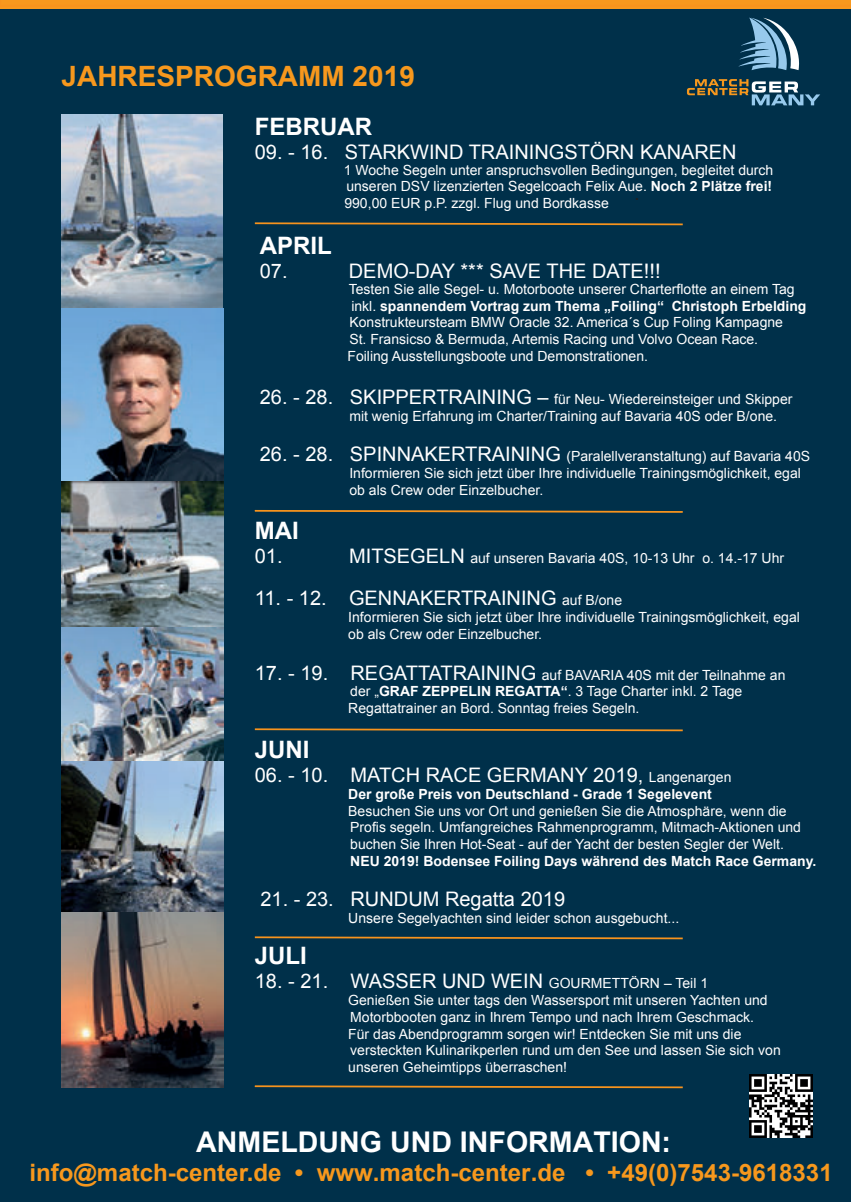
<style>
.page{position:relative;width:851px;height:1202px;background:#fff}
.page>*{position:absolute;margin:0;border:0;box-sizing:border-box;transform-origin:0 0}
.t1{font:700 28.6px "Arial";color:#fff}
.t2{font:700 28px "Arial";color:#f7981d}
.t3{font:700 24px "Arial";color:#f7981d}
.t4{font:700 24px "Arial";color:#fff}
.t5{font:20px "Arial";color:#fff}
.t6{font:14px/16.8px "Arial";color:#fff}
.t7{font:700 14px "Arial";color:#231f20}
.s1{font-weight:700}
.s2{font-size:20px}
.s3{font-size:14px}
</style>
<div class="page">
<div style="left:0;top:6px;width:850px;height:1196px;background:#00304a"></div>
<hr style="left:0;top:6px;width:850px;height:3px;background:#f7981d">
<div style="left:0;top:0;width:850px;height:6px;background:#f7981d"></div>
<svg style="left:254px;top:509px;width:429px;height:4px"></svg>
<svg style="left:254px;top:1085px;width:429px;height:4px"></svg>
<img style="left:749px;top:1075px;width:63px;height:62px">
<svg style="left:738px;top:18px;width:62px;height:52px"></svg>
<svg style="left:687px;top:79px;width:133px;height:26px"></svg>
<img style="left:62px;top:114px;width:162px;height:799px">
<svg style="left:254px;top:728px;width:429px;height:4px"></svg>
<svg style="left:254px;top:936px;width:429px;height:4px"></svg>
<svg style="left:254px;top:222px;width:429px;height:4px"></svg>
<img style="left:62px;top:913px;width:162px;height:174px">
<p class="t2" style="left:62px;top:58px;width:355px">JAHRESPROGRAMM 2019</p>
<p class="t4" style="left:255px;top:110px;width:119px">FEBRUAR</p>
<p class="t5" style="left:255px;top:139px;width:483px">09. - 16. STARKWIND TRAININGSTÖRN KANAREN</p>
<p class="t6" style="left:344px;top:161px;width:431px;text-align:justify">1 Woche Segeln unter anspruchsvollen Bedingungen, begleitet durch unseren DSV lizenzierten Segelcoach Felix Aue. <span class="s1">Noch 2 Plätze frei!<br></span>990,00 EUR p.P. zzgl. Flug und Bordkasse</p>
<p class="t7" style="left:635px;top:185px;width:5px">.</p>
<p class="t4" style="left:260px;top:229px;width:73px">APRIL</p>
<p class="t5" style="left:260px;top:258px;width:29px">07.</p>
<p class="t5" style="left:349px;top:258px;width:313px">DEMO-DAY *** SAVE THE DATE!!!</p>
<p class="t6" style="left:347px;top:281px;width:460px">Testen Sie alle Segel- u. Motorboote unserer Charterflotte an einem Tag inkl. <span class="s1">spannendem Vortrag zum Thema „Foiling“ Christoph Erbelding </span>Konstrukteursteam BMW Oracle 32. America´s Cup Foling Kampagne<br>St. Fransicso &amp; Bermuda, Artemis Racing und Volvo Ocean Race.<br>Foiling Ausstellungsboote und Demonstrationen.</p>
<p class="t6" style="left:349px;top:391px;width:444px;text-indent:-90px"><span class="s2">26. - 28. SKIPPERTRAINING –</span> für Neu- Wiedereinsteiger und Skipper mit wenig Erfahrung im Charter/Training auf Bavaria 40S oder B/one.</p>
<p class="t6" style="left:349px;top:448px;width:462px;text-indent:-89px"><span class="s2">26. - 28. SPINNAKERTRAINING</span> (Paralellveranstaltung) auf Bavaria 40S<br>Informieren Sie sich jetzt über Ihre individuelle Trainingsmöglichkeit, egal ob als Crew oder Einzelbucher.</p>
<p class="t4" style="left:255px;top:515px;width:45px">MAI</p>
<p class="t5" style="left:255px;top:543px;width:29px">01.</p>
<p class="t6" style="left:349px;top:550px;width:436px"><span class="s2">MITSEGELN</span> auf unseren Bavaria 40S, 10-13 Uhr o. 14.-17 Uhr</p>
<p class="t5" style="left:255px;top:585px;width:369px">11. - 12. GENNAKERTRAINING <span class="s3">auf B/one</span></p>
<p class="t6" style="left:348px;top:609px;width:453px">Informieren Sie sich jetzt über Ihre individuelle Trainingsmöglichkeit, egal ob als Crew oder Einzelbucher.</p>
<p class="t6" style="left:348px;top:666px;width:438px;text-indent:-93px"><span class="s2">17. - 19. REGATTATRAINING</span> auf BAVARIA 40S mit der Teilnahme an der „<span class="s1">GRAF ZEPPELIN REGATTA“</span>. 3 Tage Charter inkl. 2 Tage<br>Regattatrainer an Bord. Sonntag freies Segeln.</p>
<p class="t4" style="left:255px;top:734px;width:56px">JUNI</p>
<p class="t5" style="left:255px;top:762px;width:478px">06. - 10. MATCH RACE GERMANY 2019, <span class="s3">Langenargen</span></p>
<p class="t6" style="left:348px;top:786px;width:469px"><span class="s1">Der große Preis von Deutschland - Grade 1 Segelevent<br></span>Besuchen Sie uns vor Ort und genießen Sie die Atmosphäre, wenn die Profis segeln. Umfangreiches Rahmenprogramm, Mitmach-Aktionen und buchen Sie Ihren Hot-Seat - auf der Yacht der besten Segler der Welt.<br><span class="s1">NEU 2019! Bodensee Foiling Days während des Match Race Germany.</span></p>
<p class="t5" style="left:260px;top:886px;width:306px">21. - 23. RUNDUM Regatta 2019</p>
<p class="t6" style="left:348px;top:910px;width:332px">Unsere Segelyachten sind leider schon ausgebucht...</p>
<p class="t4" style="left:255px;top:940px;width:54px">JULI</p>
<p class="t5" style="left:255px;top:968px;width:454px">18. - 21. WASSER UND WEIN <span class="s3">GOURMETTÖRN – Teil 1</span></p>
<p class="t6" style="left:348px;top:992px;width:434px">Genießen Sie unter tags den Wassersport mit unseren Yachten und Motorbbooten ganz in Ihrem Tempo und nach Ihrem Geschmack.<br>Für das Abendprogramm sorgen wir! Entdecken Sie mit uns die versteckten Kulinarikperlen rund um den See und lassen Sie sich von unseren Geheimtipps überraschen!</p>
<p class="t1" style="left:196px;top:1123px;width:476px">ANMELDUNG UND INFORMATION:</p>
<p class="t3" style="left:29px;top:1157px;width:804px">info@match-center.de • www.match-center.de • +49(0)7543-9618331</p>
</div>
